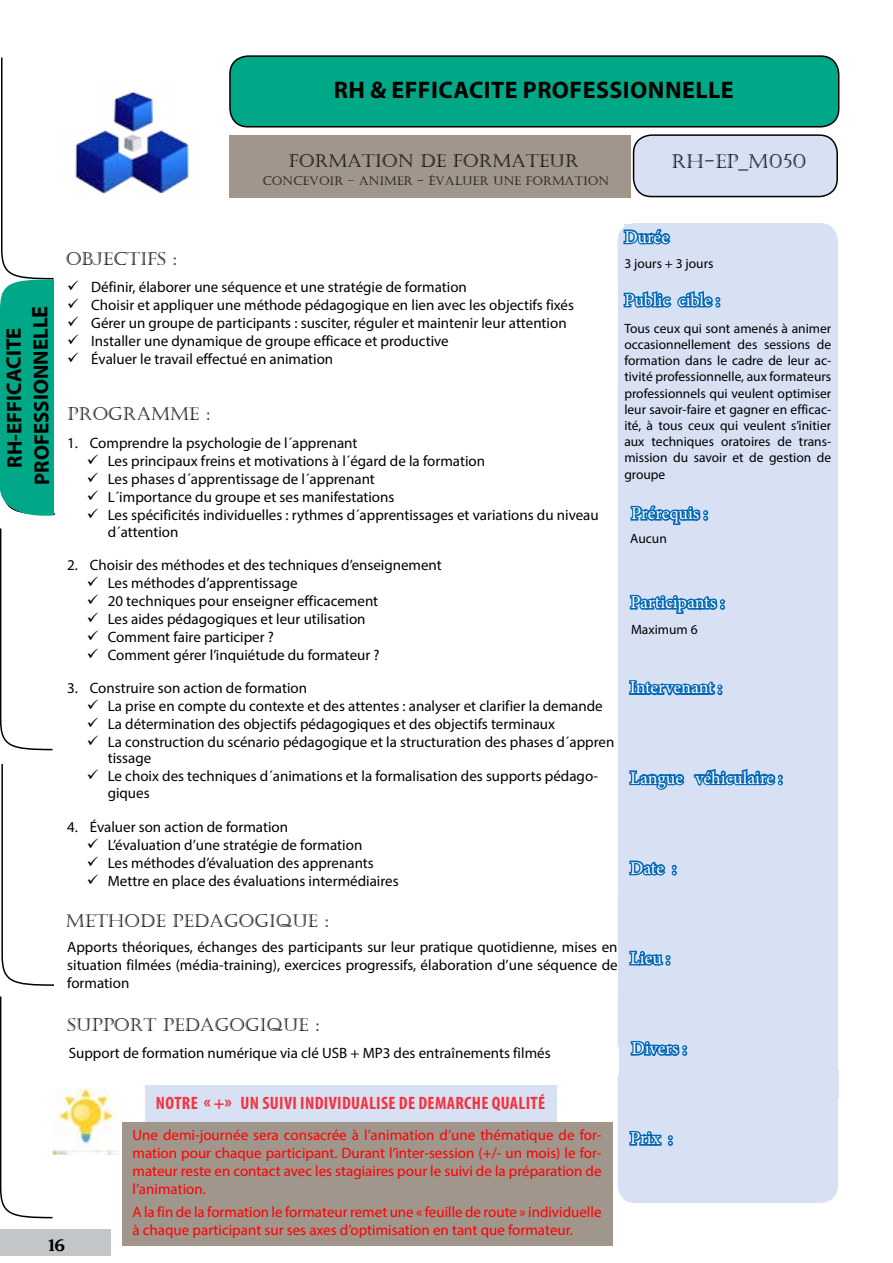
<style>
.page{position:relative;width:893px;height:1263px;background:#fff}
.page>*{position:absolute;margin:0;border:0;box-sizing:border-box;transform-origin:0 0}
.t1{font:700 24px "Myriad Pro";letter-spacing:.02em;color:#000}
.t2{font:700 21px/27px "Myriad Pro";color:#000;text-align:center}
.t3{font:19.5px "Castellar";color:#000}
.t4{font:18px "Minion Pro";color:#fff}
.t5{font:18px "Castellar";color:#000}
.t6{font:700 condensed 18px "Myriad Pro";letter-spacing:.02em;color:#f7323f}
.t7{font:18px "ARJULIAN";color:#000}
.t8{font:15px/18px "Myriad Pro";color:#000}
.t9{font:15px/18px "Myriad Pro";color:#ff0001;text-align:justify}
.t10{font:13.5px/16.2px "Myriad Pro";color:#000;text-align:justify}
.t11{font:12px "Castellar";color:#000}
.s1{font-size:22.5px}
</style>
<div class="page">
<svg style="left:0;top:528px;width:53px;height:223px"></svg>
<svg style="left:1px;top:764px;width:53px;height:222px"></svg>
<svg style="left:0;top:996px;width:54px;height:223px"></svg>
<svg style="left:0;top:57px;width:56px;height:459px"></svg>
<div style="left:618px;top:223px;width:220px;height:980px;background:#d7e1f3;border-radius:18px"></div>
<svg style="left:630px;top:505px;width:78px;height:20px"></svg>
<svg style="left:623px;top:291px;width:97px;height:17px"></svg>
<div style="left:624px;top:225px;width:88px;height:23px;background:#d7e1f3"></div>
<svg style="left:622px;top:227px;width:49px;height:18px"></svg>
<svg style="left:629px;top:594px;width:96px;height:20px"></svg>
<svg style="left:629px;top:680px;width:93px;height:16px"></svg>
<svg style="left:629px;top:950px;width:42px;height:16px"></svg>
<svg style="left:629px;top:860px;width:48px;height:16px"></svg>
<svg style="left:629px;top:770px;width:56px;height:20px"></svg>
<svg style="left:693px;top:768px;width:90px;height:18px"></svg>
<svg style="left:630px;top:1040px;width:57px;height:16px"></svg>
<div style="left:632px;top:1070px;width:207px;height:27px;background:#d7e1f3"></div>
<svg style="left:629px;top:1131px;width:44px;height:15px"></svg>
<div style="left:145px;top:1085px;width:411px;height:38px;background:#d7e1f3"></div>
<img style="left:53px;top:1088px;width:66px;height:66px">
<div style="left:122px;top:1123px;width:490px;height:123px;background:#a0968c"></div>
<img style="left:54px;top:57px;width:2px;height:164px">
<img style="left:54px;top:83px;width:135px;height:112px">
<div style="left:230px;top:56px;width:609px;height:71px;background:#00a887;border-radius:18px"></div>
<div style="left:229px;top:55px;width:610px;height:73px;border:2px solid #000;border-radius:18px"></div>
<div style="left:229px;top:135px;width:401px;height:63px;background:#a0968c"></div>
<div style="left:634px;top:135px;width:203px;height:62px;background:#d7e1f3;border-radius:18px"></div>
<div style="left:633px;top:134px;width:205px;height:63px;border:2px solid #000;border-radius:18px"></div>
<div style="left:69px;top:1047px;width:550px;height:27px;background:#fff"></div>
<div style="left:1px;top:1229px;width:110px;height:27px;background:#c3c6c8"></div>
<h1 class="t1" style="left:334px;top:74px;width:401px">RH &amp; EFFICACITE PROFESSIONNELLE</h1>
<p class="t5" style="left:289px;top:150px;width:291px">FORMATION DE FORMATEUR</p>
<p class="t11" style="left:263px;top:174px;width:20px">CONCE</p>
<p class="t11" style="left:309px;top:174px;width:19px">VOIR</p>
<p class="t11" style="left:348px;top:174px;width:31px">– ANIMER</p>
<p class="t11" style="left:417px;top:174px;width:38px">- ÉVALUER</p>
<p class="t11" style="left:493px;top:174px;width:11px">UNE</p>
<p class="t11" style="left:525px;top:174px;width:11px">FORMATION</p>
<h3 class="t3" style="left:671px;top:150px;width:136px">RH-EP_M050</h3>
<h2 class="t2" style="left:1px;top:486px;width:181px;rotate:-91deg">RH-EFFICACITE<br>PROFESSIONNELL<span class="s1">E</span></h2>
<p class="t5" style="left:66px;top:248px;width:112px">OBJECTIFS :</p>
<p class="t8" style="left:91px;top:278px;width:484px">Définir, élaborer une séquence et une stratégie de formation<br>Choisir et appliquer une méthode pédagogique en lien avec les objectifs fixés Gérer un groupe de participants : susciter, réguler et maintenir leur attention Installer une dynamique de groupe efficace et productive<br>Évaluer le travail effectué en animation</p>
<p class="t5" style="left:67px;top:404px;width:144px">PROGRAMME :</p>
<p class="t8" style="left:108px;top:434px;width:492px;text-indent:-40px">1. Comprendre la psychologie de l´apprenant<br>Les principaux freins et motivations à l´égard de la formation<br>Les phases d´apprentissage de l´apprenant<br>L´importance du groupe et ses manifestations<br>Les spécificités individuelles : rythmes d´apprentissages et variations du niveau</p>
<p class="t8" style="left:108px;top:522px;width:72px">d´attention</p>
<p class="t8" style="left:108px;top:555px;width:336px;text-indent:-40px">2. Choisir des méthodes et des techniques d’enseignement Les méthodes d’apprentissage<br>20 techniques pour enseigner efficacement<br>Les aides pédagogiques et leur utilisation<br>Comment faire participer ?<br>Comment gérer l’inquiétude du formateur ?</p>
<p class="t8" style="left:108px;top:678px;width:508px;text-indent:-41px">3. Construire son action de formation<br>La prise en compte du contexte et des attentes : analyser et clarifier la demande La détermination des objectifs pédagogiques et des objectifs terminaux<br>La construction du scénario pédagogique et la structuration des phases d´appren</p>
<p class="t8" style="left:108px;top:749px;width:492px">tissage<br>Le choix des techniques d´animations et la formalisation des supports pédago-</p>
<p class="t8" style="left:108px;top:783px;width:43px">giques</p>
<p class="t8" style="left:108px;top:818px;width:292px;text-indent:-41px">4. Évaluer son action de formation<br>L’évaluation d’une stratégie de formation<br>Les méthodes d’évaluation des apprenants Mettre en place des évaluations intermédiaires</p>
<p class="t4" style="left:624px;top:225px;width:46px">Durée</p>
<p class="t10" style="left:624px;top:255px;width:91px">3 jours + 3 jours</p>
<p class="t4" style="left:624px;top:288px;width:97px">Public cible :</p>
<p class="t10" style="left:624px;top:320px;width:208px">Tous ceux qui sont amenés à animer occasionnellement des sessions de formation dans le cadre de leur ac&shy;tivité professionnelle, aux formateurs professionnels qui veulent optimiser leur savoir-faire et gagner en efficac&shy;ité, à tous ceux qui veulent s’initier aux techniques oratoires de trans&shy;mission du savoir et de gestion de groupe</p>
<p class="t4" style="left:631px;top:501px;width:78px">Prérequis :</p>
<p class="t10" style="left:630px;top:530px;width:38px">Aucun</p>
<p class="t4" style="left:630px;top:590px;width:96px">Participants :</p>
<p class="t10" style="left:631px;top:621px;width:68px">Maximum 6</p>
<p class="t4" style="left:630px;top:676px;width:94px">Intervenant :</p>
<p class="t4" style="left:630px;top:766px;width:154px">Langue véhiculaire :</p>
<p class="t4" style="left:630px;top:856px;width:48px">Date :</p>
<p class="t5" style="left:66px;top:910px;width:264px">METHODE PEDAGOGIQUE :</p>
<p class="t8" style="left:67px;top:938px;width:552px;text-align:justify">Apports théoriques, échanges des participants sur leur pratique quotidienne, mises en situation filmées (média-training), exercices progressifs, élaboration d’une séquence de formation</p>
<p class="t5" style="left:67px;top:1014px;width:254px">SUPPORT PEDAGOGIQUE :</p>
<p class="t8" style="left:69px;top:1044px;width:483px">Support de formation numérique via clé USB + MP3 des entraînements filmés</p>
<p class="t4" style="left:630px;top:946px;width:42px">Lieu :</p>
<p class="t4" style="left:632px;top:1036px;width:57px">Divers :</p>
<p class="t7" style="left:48px;top:1235px;width:18px">16</p>
<p class="t6" style="left:156px;top:1092px;width:391px">NOTRE « +» UN SUIVI INDIVIDUALISE DE DEMARCHE QUALITÉ</p>
<p class="t9" style="left:132px;top:1126px;width:471px">Une demi-journée sera consacrée à l’animation d’une thématique de for&shy;mation pour chaque participant. Durant l’inter-session (+/- un mois) le for&shy;mateur reste en contact avec les stagiaires pour le suivi de la préparation de l’animation.</p>
<p class="t9" style="left:132px;top:1202px;width:471px">A la fin de la formation le formateur remet une « feuille de route » individuelle à chaque participant sur ses axes d’optimisation en tant que formateur.</p>
<p class="t4" style="left:630px;top:1126px;width:44px">Prix :</p>
</div>
